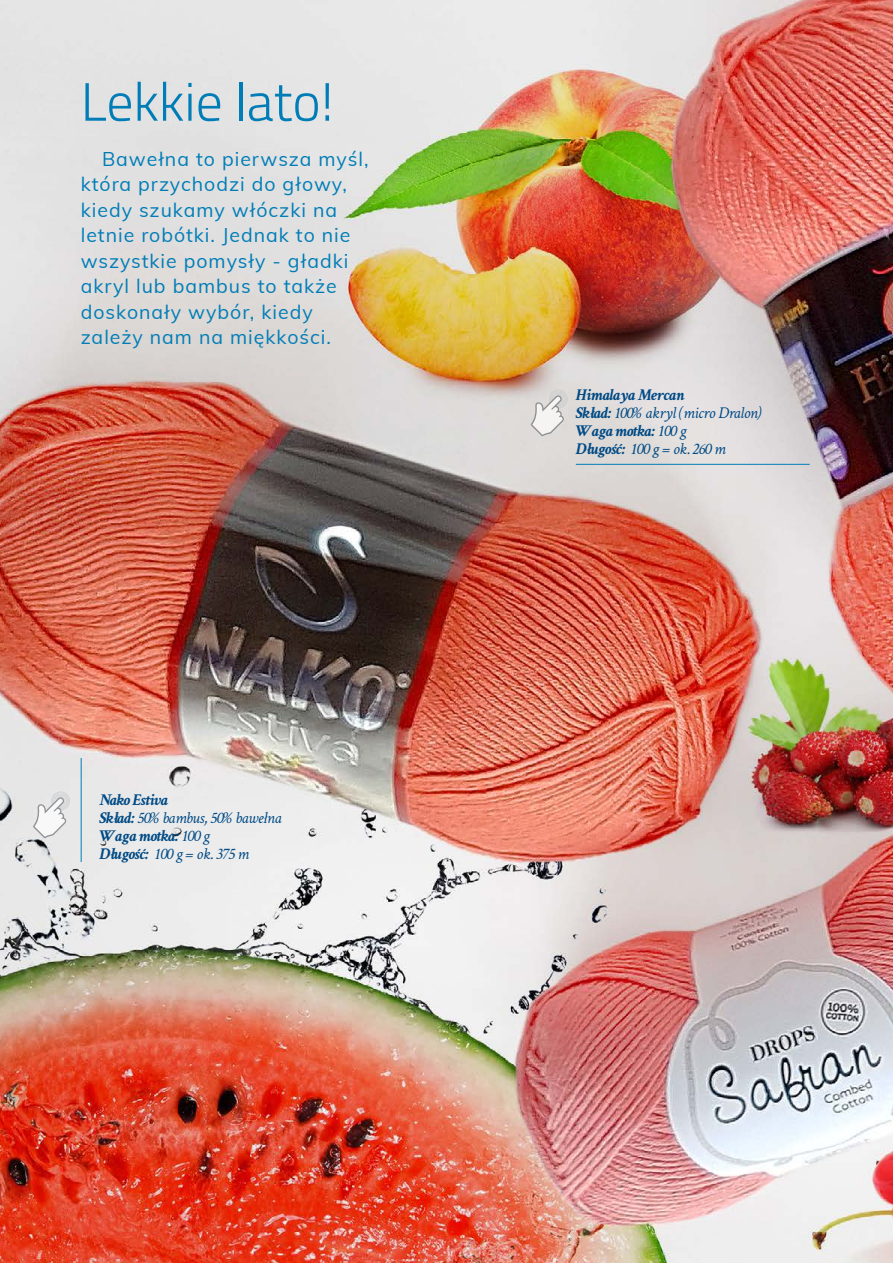
<style>
.page{position:relative;width:893px;height:1263px;background:#fff}
.page>*{position:absolute;margin:0;border:0;box-sizing:border-box;transform-origin:0 0}
.t1{font:300 54px "Titillium Web";color:#007db7}
.t2{font:19.5px/25.5px "Muli";letter-spacing:.05em;color:#007db7}
.t3{font:italic 700 16.5px/18px "Crimson Text";letter-spacing:-.025em;color:#004a85}
.t4{font:italic 16.5px/18px "Crimson Text";letter-spacing:-.025em;color:#004a85}
.s1{font-weight:700}
.s2{font-weight:400}
</style>
<div class="page">
<img style="left:0;top:0;width:893px;height:1263px">
<hr style="left:576px;top:464px;width:234px;height:1px;background:#007db7">
<hr style="left:81px;top:758px;width:1px;height:104px;background:#007db7">
<svg style="left:531px;top:389px;width:37px;height:47px"></svg>
<svg style="left:33px;top:791px;width:38px;height:47px"></svg>
<h1 class="t1" style="left:81px;top:63px;width:254px">Lekkie lato!</h1>
<p class="t2" style="left:81px;top:145px;width:289px;text-indent:21px">Bawełna to pierwsza myśl, która przychodzi do głowy, kiedy szukamy włóczki na letnie robótki. Jednak to nie wszystkie pomysły - gładki akryl lub bambus to także doskonały wybór, kiedy zależy nam na miękkości.</p>
<p class="t4" style="left:99px;top:790px;width:184px"><span class="s1">Nako Estiva<br>Skład:</span> 50% bambus, 50% bawełna<br><span class="s1">Waga motka:</span> 100 g<br><span class="s1">Długość:</span> 100 g = ok. 375 m</p>
<p class="t3" style="left:576px;top:386px;width:187px">Himalaya Mercan<br>Skład: <span class="s2">100% akryl (micro Dralon)<br></span>Waga motka: <span class="s2">100 g<br></span>Długość: <span class="s2">100 g = ok. 260 m</span></p>
</div>
